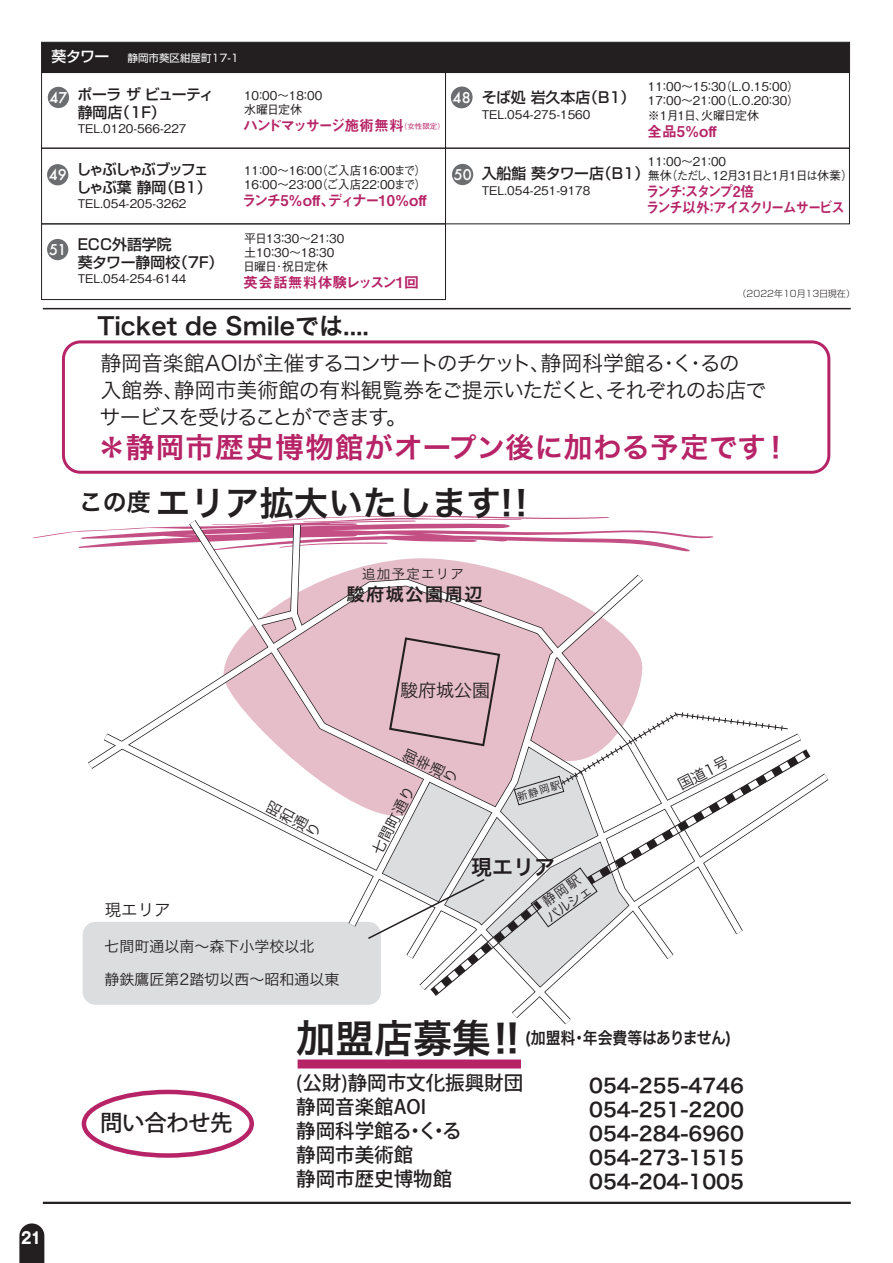
<style>
.page{position:relative;width:893px;height:1263px;background:#fff}
.page>*{position:absolute;margin:0;border:0;box-sizing:border-box;transform-origin:0 0}
.t1{font:39px "Hira Kaku Pro W6";color:#231f20}
.t2{font:34.5px "Hira Kaku Pro W6";color:#231f20}
.t3{font:28.5px "Hira Kaku Pro W6";letter-spacing:.03em;color:#b62467}
.t4{font:24px "Hira Kaku Pro W6";color:#231f20}
.t5{font:500 22.5px "Koz Go Pro";letter-spacing:-.02em;color:#231f20}
.t6{font:21px/27px "Hira Kaku Pro W3";letter-spacing:-.04em;color:#231f20}
.t7{font:21px "Hira Kaku Pro W6";color:#231f20}
.t8{font:19.5px/24px "Hira Kaku Pro W6";color:#231f20;text-align:justify}
.t9{font:500 19.5px/24px "Koz Go Pro";color:#231f20}
.t10{font:18px "Hira Kaku Pro W6";letter-spacing:.095em;color:#231f20}
.t11{font:18px "Hira Kaku Pro W3";color:#231f20}
.t12{font:16.5px "Hira Kaku Pro W6";letter-spacing:-.015em;color:#231f20;scale:.9 1}
.t13{font:16.5px "Hira Kaku Pro W3";color:#231f20}
.t14{font:700 16.05px "Gothic MB101 Pro";color:#fff;scale:.84 1}
.t15{font:15px/15px "Hira Kaku Pro W3";color:#231f20;text-align:justify}
.t16{font:500 14.85px/17.9px "Shin Go Pro";letter-spacing:-.015em;color:#231f20}
.t17{font:14.85px "Midashi Go Pro MB31";letter-spacing:-.115em;color:#b62467}
.t18{font:14.85px/16.4px "Midashi Go Pro MB31";letter-spacing:-.16em;color:#b62467;scale:.94 1}
.t19{font:14.85px "Midashi Go Pro MB31";color:#b62467}
.t20{font:500 14.85px "Shin Go Pro";letter-spacing:-.125em;color:#231f20}
.t21{font:500 14.85px "Shin Go Pro";color:#fff}
.t22{font:500 14.55px "Futura";color:#fff}
.t23{font:13.5px/15px "Hira Kaku Pro W3";letter-spacing:.095em;color:#231f20;text-align:center}
.t24{font:500 12.15px/14.4px "Gothic BBB Pro";color:#231f20}
.t25{font:500 12.15px/14.4px "Gothic BBB Pro";letter-spacing:-.065em;color:#231f20}
.t26{font:500 12px "Gothic BBB Pro";color:#231f20}
.t27{font:10.5px "Shin Go Pro";color:#fff}
.t28{font:10.5px "Hira Kaku Pro W3";color:#231f20}
.t29{font:300 9px "Shin Go Pro";color:#231f20}
.s1{font-size:24px}
</style>
<div class="page">
<svg style="left:19px;top:1223px;width:25px;height:40px"></svg>
<div style="left:41px;top:42px;width:809px;height:30px;background:#231f20"></div>
<div style="left:41px;top:72px;width:405px;height:76px;border:1px solid #231f20"></div>
<div style="left:445px;top:72px;width:405px;height:76px;border:1px solid #231f20"></div>
<div style="left:41px;top:148px;width:405px;height:76px;border:1px solid #231f20"></div>
<div style="left:445px;top:148px;width:405px;height:76px;border:1px solid #231f20"></div>
<div style="left:41px;top:224px;width:405px;height:76px;border:1px solid #231f20"></div>
<hr style="left:43px;top:308px;width:808px;height:1px;background:#231f20">
<hr style="left:43px;top:1202px;width:808px;height:2px;background:#231f20">
<svg style="left:33px;top:516px;width:785px;height:487px"></svg>
<div style="left:298px;top:1059px;width:223px;height:9px;background:#b62467"></div>
<div style="left:62px;top:340px;width:768px;height:134px;border:3px solid #b62467;border-radius:17px"></div>
<div style="left:82px;top:1090px;width:172px;height:68px;border:4px solid #b62467;border-radius:50%"></div>
<div style="left:48px;top:87px;width:21px;height:21px;background:#6c6d70;border-radius:50%"></div>
<svg style="left:451px;top:87px;width:22px;height:21px"></svg>
<div style="left:47px;top:164px;width:21px;height:21px;background:#6c6d70;border-radius:50%"></div>
<div style="left:452px;top:164px;width:21px;height:21px;background:#6c6d70;border-radius:50%"></div>
<div style="left:47px;top:239px;width:21px;height:21px;background:#6c6d70;border-radius:50%"></div>
<div style="left:451px;top:87px;width:21px;height:21px;background:#6c6d70;border-radius:50%"></div>
<p class="t21" style="left:52px;top:44px;width:59px">葵タワー</p>
<p class="t16" style="left:77px;top:84px;width:138px">ポーラ ザ ビューティ静岡店（1F）</p>
<p class="t26" style="left:78px;top:119px;width:110px">TEL.0120-566-227</p>
<p class="t27" style="left:127px;top:49px;width:113px">静岡市葵区紺屋町17-1</p>
<p class="t24" style="left:244px;top:87px;width:80px">10：00～18：00水曜日定休</p>
<p class="t17" style="left:243px;top:114px;width:203px">ハンドマッサージ施術無料<sup>（女性限定）</sup></p>
<p class="t22" style="left:50px;top:87px;width:19px">47</p>
<p class="t22" style="left:462px;top:87px;width:10px">3</p>
<p class="t22" style="left:453px;top:88px;width:20px">48</p>
<p class="t22" style="left:49px;top:165px;width:19px">49</p>
<p class="t22" style="left:49px;top:240px;width:19px">51</p>
<p class="t20" style="left:76px;top:157px;width:134px">しゃぶしゃぶブッフェ</p>
<p class="t22" style="left:454px;top:165px;width:19px">50</p>
<p class="t16" style="left:76px;top:176px;width:137px">しゃぶ葉 静岡（B1）</p>
<p class="t26" style="left:78px;top:194px;width:110px">TEL.054-205-3262</p>
<p class="t24" style="left:244px;top:161px;width:184px">11：00～16：00（ご入店16：00まで）<br>16：00～23：00（ご入店22：00まで）</p>
<p class="t17" style="left:242px;top:188px;width:186px">ランチ5％off、ディナー10％off</p>
<p class="t16" style="left:78px;top:234px;width:147px">ECC外語学院<br>葵タワー静岡校（7F）</p>
<p class="t26" style="left:78px;top:269px;width:110px">TEL.054-254-6144</p>
<p class="t24" style="left:243px;top:229px;width:103px">平日13：30～21：30土10：30～18：30日曜日･祝日定休</p>
<p class="t19" style="left:243px;top:271px;width:177px">英会話無料体験レッスン1回</p>
<p class="t16" style="left:482px;top:86px;width:155px">そば処 岩久本店（B1）</p>
<p class="t26" style="left:482px;top:105px;width:110px">TEL.054-275-1560</p>
<p class="t16" style="left:482px;top:163px;width:169px">入船鮨 葵タワー店（B1）</p>
<p class="t26" style="left:482px;top:181px;width:110px">TEL.054-251-9178</p>
<p class="t24" style="left:648px;top:78px;width:153px;text-align:justify">11：00～15：30（L.O.15：00）17：00～21：00（L.O.20：30）※1月1日、火曜日定休</p>
<p class="t17" style="left:647px;top:120px;width:71px">全品5％off</p>
<p class="t25" style="left:648px;top:152px;width:207px">11：00～21：00<br>無休（ただし、12月31日と1月1日は休業）</p>
<p class="t18" style="left:646px;top:182px;width:213px">ランチ：スタンプ2倍<br>ランチ以外：アイスクリームサービス</p>
<p class="t29" style="left:738px;top:286px;width:119px">（2022年10月13日現在）</p>
<h3 class="t4" style="left:97px;top:304px;width:273px">Ticket de Smileでは....</h3>
<h3 class="t6" style="left:100px;top:348px;width:668px">静岡音楽館AOIが主催するコンサートのチケット、静岡科学館る・く・るの<br>入館券、静岡市美術館の有料観覧券をご提示いただくと、それぞれのお店でサービスを受けることができます。</h3>
<h3 class="t3" style="left:97px;top:421px;width:694px">＊静岡市歴史博物館がオープン後に加わる予定です！</h3>
<h2 class="t2" style="left:79px;top:472px;width:450px"><span class="s1">この度</span>エリア拡大いたします!!</h2>
<p class="t23" style="left:362px;top:565px;width:104px">追加予定エリア</p>
<h3 class="t10" style="left:346px;top:578px;width:138px">駿府城公園周辺</h3>
<h3 class="t14" style="left:21px;top:1225px;width:25px">21</h3>
<p class="t15" style="left:263px;top:812px;width:9px;rotate:-63deg">昭和通り</p>
<h3 class="t13" style="left:105px;top:895px;width:67px">現エリア</h3>
<p class="t15" style="left:104px;top:938px;width:211px">七間町通以南～森下小学校以北</p>
<p class="t15" style="left:104px;top:971px;width:236px">静鉄鷹匠第2踏切以西～昭和通以東</p>
<h3 class="t11" style="left:400px;top:674px;width:91px">駿府城公園</h3>
<p class="t15" style="left:399px;top:759px;width:9px;rotate:-64deg">御幸通り</p>
<p class="t15" style="left:369px;top:850px;width:76px;rotate:-63deg">七間町通り</p>
<p class="t28" style="left:515px;top:788px;width:46px;rotate:-17deg">新静岡駅</p>
<h3 class="t7" style="left:471px;top:848px;width:85px">現エリア</h3>
<p class="t23" style="left:534px;top:900px;width:53px;rotate:-36deg">静岡駅パルシェ</p>
<p class="t15" style="left:675px;top:778px;width:56px;rotate:-27deg">国道1号</p>
<h3 class="t5" style="left:100px;top:1108px;width:134px">問い合わせ先</h3>
<h1 class="t1" style="left:296px;top:1003px;width:225px">加盟店募集！</h1>
<h3 class="t12" style="left:525px;top:1023px;width:231px">(加盟料・年会費等はありません)</h3>
<h1 class="t1" style="left:506px;top:1003px;width:15px">!</h1>
<h3 class="t9" style="left:296px;top:1072px;width:229px">(公財)静岡市文化振興財団静岡音楽館AOI　<br>静岡科学館る・く・る<br>静岡市美術館<br>静岡市歴史博物館　</h3>
<h3 class="t8" style="left:589px;top:1073px;width:156px">054-255-4746<br>054-251-2200<br>054-284-6960<br>054-273-1515<br>054-204-1005</h3>
</div>
